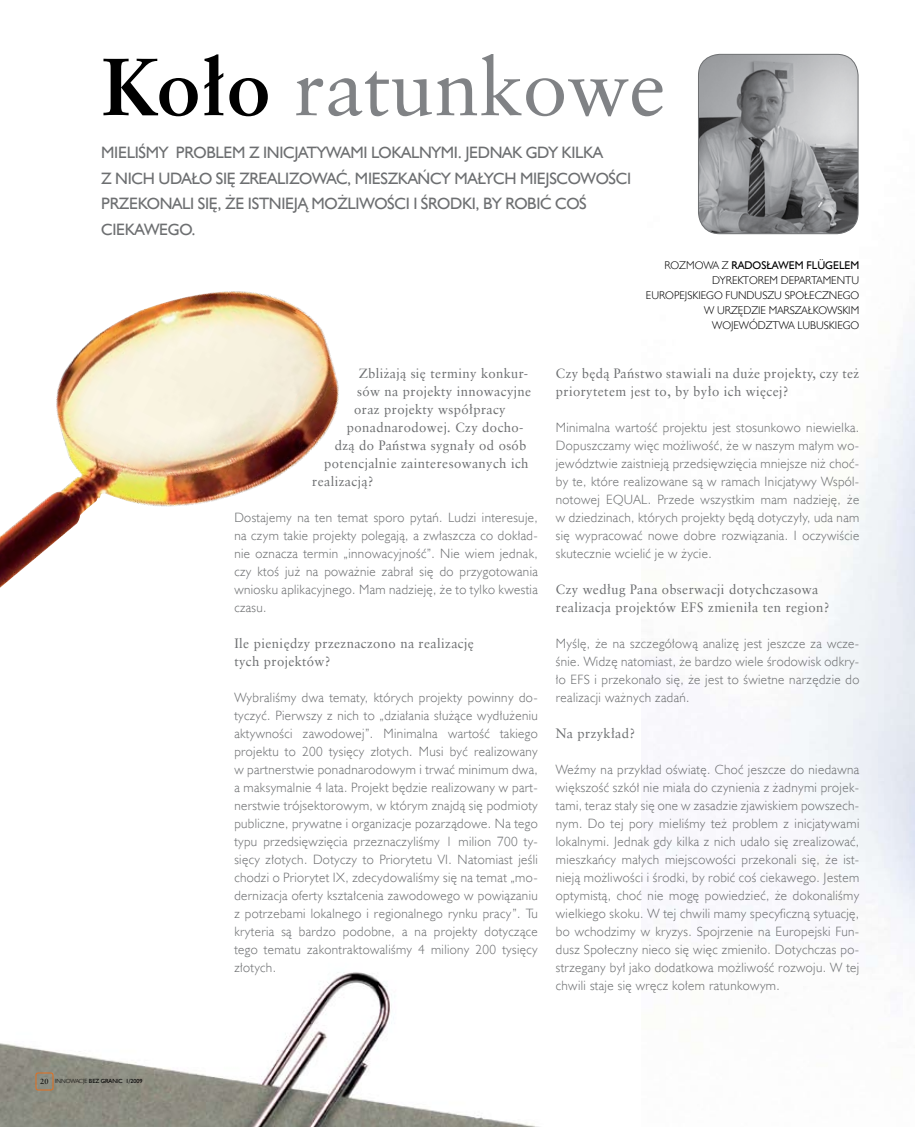
<style>
.page{position:relative;width:915px;height:1127px;background:#fff}
.page>*{position:absolute;margin:0;border:0;box-sizing:border-box;transform-origin:0 0}
.t1{font:81px "Class Garmnd EU";color:#808285}
.t2{font:16.5px/25.5px "Humanst 521 EU";letter-spacing:-.02em;color:#6d6f71}
.t3{font:13.5px/18px "Humanst 521 Lt EU";letter-spacing:.03em;color:#6d6f71;text-align:justify}
.t4{font:13.5px/18px "Class Garmnd EU";letter-spacing:.03em;color:#6d6f71}
.t5{font:11.25px "Humanst 521 Lt EU";color:#000}
.t6{font:11.25px "Humanst 521 EU";color:#000}
.t7{font:6px "Humanst 521 EU";color:#000}
.s1{font-weight:700;color:#000}
.s2{font-family:"Class Garmnd EU";font-size:7.5px}
.s3{font-family:"Humanst 521 Lt EU"}
</style>
<div class="page">
<img style="left:0;top:972px;width:539px;height:155px">
<img style="left:698px;top:54px;width:159px;height:180px">
<div style="left:698px;top:54px;width:160px;height:180px;border:1px solid #6d6f71;border-radius:21px"></div>
<div style="left:36px;top:1073px;width:17px;height:17px;border:1px solid #e36f1e;border-radius:2px"></div>
<img style="left:0;top:291px;width:339px;height:297px">
<h1 class="t1" style="left:101px;top:37px;width:566px"><span class="s1">Koło</span> ratunkowe</h1>
<p class="t2" style="left:101px;top:140px;width:531px">MIELIŚMY PROBLEM Z INICJATYWAMI LOKALNYMI. JEDNAK GDY KILKA<br>Z NICH UDAŁO SIĘ ZREALIZOWAĆ, MIESZKAŃCY MAŁYCH MIEJSCOWOŚCI PRZEKONALI SIĘ, ŻE ISTNIEJĄ MOŻLIWOŚCI I ŚRODKI, BY ROBIĆ COŚ CIEKAWEGO.</p>
<p class="t7" style="left:40px;top:1077px;width:104px"><span class="s2">20</span> <span class="s3">i nnowacje</span> BEZ G RANIC 1/2009</p>
<p class="t4" style="left:358px;top:364px;width:171px">Zbliżają się terminy konkur-</p>
<p class="t4" style="left:357px;top:382px;width:175px">sów na projekty innowacyjne</p>
<p class="t4" style="left:354px;top:400px;width:153px">oraz projekty współpracy</p>
<p class="t4" style="left:346px;top:418px;width:178px">ponadnarodowej. Czy docho-</p>
<p class="t4" style="left:334px;top:436px;width:193px">dzą do Państwa sygnały od osób</p>
<p class="t4" style="left:324px;top:454px;width:206px">potencjalnie zainteresowanych ich</p>
<p class="t4" style="left:312px;top:472px;width:63px">realizacją?</p>
<p class="t3" style="left:234px;top:508px;width:305px">Dostajemy na ten temat sporo pytań. Ludzi interesuje, na czym takie projekty polegają, a zwłaszcza co dokład&shy;nie oznacza termin „innowacyjność”. Nie wiem jednak, czy ktoś już na poważnie zabrał się do przygotowania wniosku aplikacyjnego. M am nadzieję, że to tylko kwestia czasu.</p>
<p class="t4" style="left:234px;top:634px;width:241px">Ile pieniędzy przeznaczono na realizację tych projektów?</p>
<p class="t3" style="left:234px;top:688px;width:305px">Wybraliśmy dwa tematy, których projekty powinny do&shy;tyczyć. Pierwszy z nich to „działania służące wydłużeniu aktywności zawodowej”. M inimalna wartość takiego projektu to 200 tysięcy złotych. M usi być realizowany w partnerstwie ponadnarodowym i trwać minimum dwa, a maksymalnie 4 lata. Projekt będzie realizowany w part&shy;nerstwie trójsektorowym, w którym znajdą się podmioty publiczne, prywatne i organizacje pozarządowe. Na tego typu przedsięwzięcia przeznaczyliśmy 1 milion 700 ty&shy;sięcy złotych. Dotyczy to Priorytetu VI. Natomiast jeśli chodzi o Priorytet IX, zdecydowaliśmy się na temat „mo&shy;dernizacja oferty kształcenia zawodowego w powiązaniu z potrzebami lokalnego i regionalnego rynku pracy”. Tu kryteria są bardzo podobne, a na projekty dotyczące tego tematu zakontraktowaliśmy 4 miliony 200 tysięcy złotych.</p>
<p class="t6" style="left:664px;top:259px;width:196px"><span class="s3">Rozmowa z</span> RADOSŁAWEM FLÜGELEM</p>
<p class="t5" style="left:711px;top:274px;width:149px">dyrekto rem Departamentu</p>
<p class="t5" style="left:645px;top:289px;width:21px">Europe</p>
<p class="t5" style="left:684px;top:289px;width:15px">jskiego</p>
<p class="t5" style="left:725px;top:289px;width:112px">Fun duszu Społecznego</p>
<p class="t5" style="left:704px;top:304px;width:8px">wUr</p>
<p class="t5" style="left:730px;top:304px;width:91px">zędzie Marszałkow</p>
<p class="t5" style="left:837px;top:304px;width:23px">skim</p>
<p class="t5" style="left:712px;top:319px;width:30px">Wojewó</p>
<p class="t5" style="left:757px;top:319px;width:78px">dztwa Lubuskiego</p>
<p class="t4" style="left:555px;top:364px;width:305px">Czy będą Państwo stawiali na duże projekty, czy też priorytetem jest to, by było ich więcej?</p>
<p class="t3" style="left:555px;top:418px;width:305px">M inimalna wartość projektu jest stosunkowo niewielka.<br>Dopuszczamy więc możliwość, że w naszym małym wo&shy;jewództwie zaistnieją przedsięwzięcia mniejsze niż choć&shy;by te, które realizowane są w ramach Inicjatywy Wspól&shy;notowej EQUAL. Przede wszystkim mam nadzieję, że w dziedzinach, których projekty będą dotyczyły, uda nam się wypracować nowe dobre rozwiązania. I oczywiście skutecznie wcielić je w życie.</p>
<p class="t4" style="left:555px;top:580px;width:275px">Czy według Pana obserwacji dotychczasowa realizacja projektów EFS zmieniła ten region?</p>
<p class="t3" style="left:555px;top:634px;width:305px">Myślę, że na szczegółową analizę jest jeszcze za wcze&shy;śnie. Widzę natomiast, że bardzo wiele środowisk odkry&shy;ło EFS i przekonało się, że jest to świetne narzędzie do realizacji ważnych zadań.</p>
<p class="t4" style="left:555px;top:724px;width:81px">Na przykład?</p>
<p class="t3" style="left:555px;top:760px;width:305px">Weźmy na przykład oświatę. Choć jeszcze do niedawna większość szkół nie miała do czynienia z żadnymi projek&shy;tami, teraz stały się one w zasadzie zjawiskiem powszech&shy;nym. Do tej pory mieliśmy też problem z inicjatywami lokalnymi. Jednak gdy kilka z nich udało się zrealizować, mieszkańcy małych miejscowości przekonali się, że ist&shy;nieją możliwości i środki, by robić coś ciekawego. Jestem optymistą, choć nie mogę powiedzieć, że dokonaliśmy wielkiego skoku. W tej chwili mamy specyficzną sytuację, bo wchodzimy w kryzys. Spojrzenie na Europejski Fun&shy;dusz Społeczny nieco się więc zmieniło. Dotychczas po&shy;strzegany był jako dodatkowa możliwość rozwoju. W tej chwili staje się wręcz kołem ratunkowym.</p>
</div>
